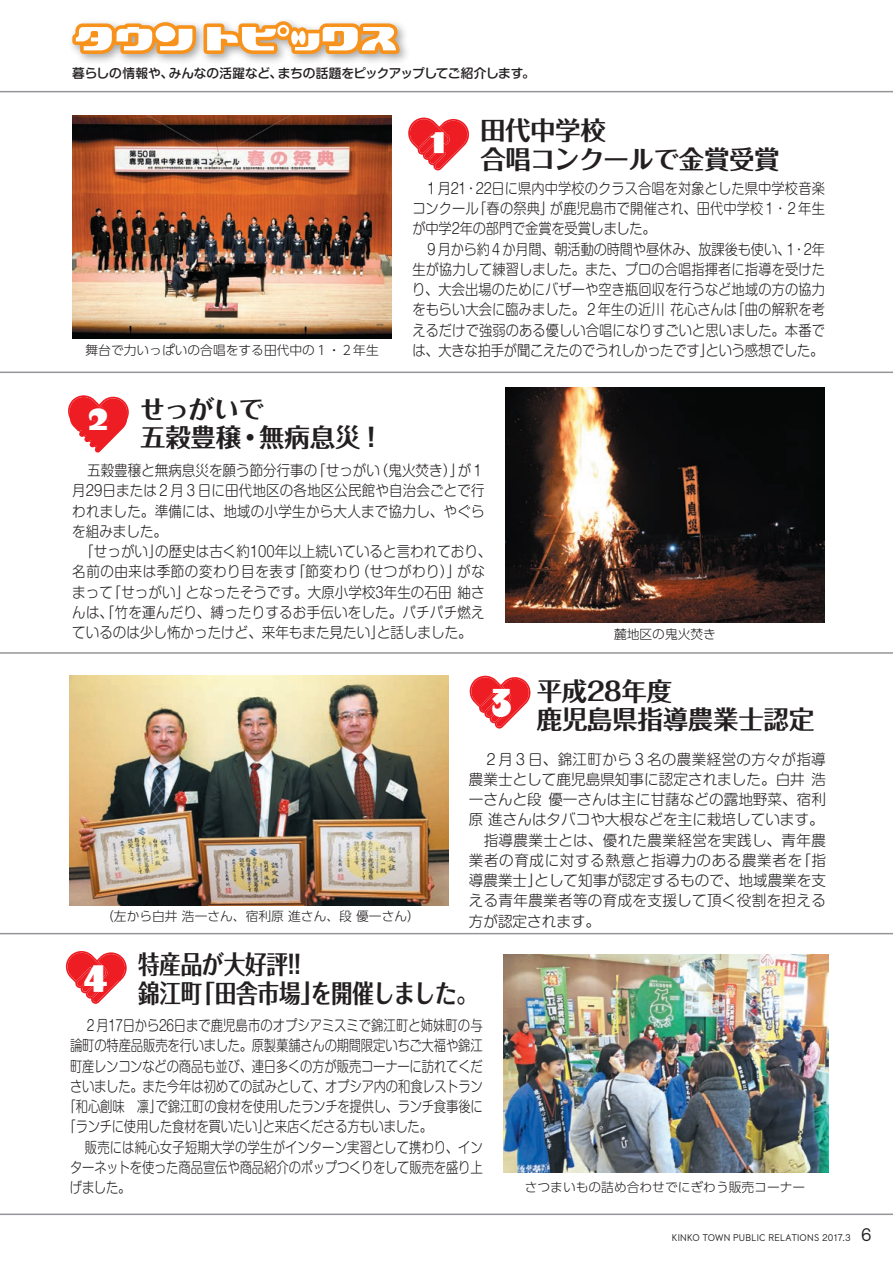
<style>
.page{position:relative;width:893px;height:1263px;background:#fff}
.page>*{position:absolute;margin:0;border:0;box-sizing:border-box;transform-origin:0 0}
.t1{font:37.5px "August Black Alternate";color:#fff}
.t2{font:700 25.5px/28.5px "Folk Pro";letter-spacing:-.015em;color:#231f20}
.t3{font:700 25.5px "Folk Pro";letter-spacing:-.015em;color:#231f20;scale:.85 1}
.t4{font:500 15.9px "MOG Romaji B";color:#231f20}
.t5{font:300 14.85px/20.2px "Shin M Go Pro";color:#231f20;scale:.89 1}
.t6{font:300 14.85px/20.2px "Shin M Go Pro";color:#231f20;scale:.91 1}
.t7{font:300 14.85px/20.2px "Shin M Go Pro";color:#231f20;text-align:right;scale:.83 1}
.t8{font:300 14.85px/20.2px "Shin M Go Pro";color:#231f20;text-align:right}
.t9{font:300 14.85px/20.2px "Shin M Go Pro";letter-spacing:.04em;color:#231f20}
.t10{font:300 14.85px/20.2px "Shin M Go Pro";letter-spacing:.02em;color:#231f20}
.t11{font:300 14.85px/20.2px "Shin M Go Pro";letter-spacing:-.02em;color:#231f20;scale:.83 1}
.t12{font:300 12.75px "UD Shin Go Pr 6";color:#231f20}
.t13{font:500 12.75px "Shin M Go Pro";letter-spacing:-.035em;color:#231f20}
.t14{font:500 12.75px "Shin M Go Pro";letter-spacing:-.01em;color:#231f20}
.t15{font:500 8.55px "MOG Romaji B";letter-spacing:.02em;color:#231f20}
</style>
<div class="page">
<hr style="left:0;top:91px;width:893px;height:1px;background:#939598">
<hr style="left:0;top:372px;width:893px;height:1px;background:#939598">
<hr style="left:0;top:652px;width:893px;height:2px;background:#939598">
<hr style="left:0;top:1213px;width:893px;height:2px;background:#939598">
<hr style="left:0;top:933px;width:893px;height:1px;background:#939598">
<div style="left:68px;top:17px;width:342px;height:48px;background:#231f20;opacity:.4"></div>
<svg style="left:69px;top:18px;width:335px;height:40px"></svg>
<img style="left:69px;top:675px;width:380px;height:231px">
<img style="left:504px;top:955px;width:324px;height:218px">
<svg style="left:66px;top:951px;width:61px;height:53px"></svg>
<svg style="left:470px;top:676px;width:60px;height:53px"></svg>
<img style="left:72px;top:115px;width:319px;height:223px">
<img style="left:506px;top:388px;width:319px;height:234px">
<svg style="left:408px;top:118px;width:61px;height:53px"></svg>
<svg style="left:68px;top:395px;width:61px;height:58px"></svg>
<p class="t13" style="left:278px;top:63px;width:259px">まちの話題をピックアップしてご紹介します。</p>
<p class="t14" style="left:169px;top:63px;width:115px">みんなの活躍など、</p>
<p class="t14" style="left:72px;top:63px;width:103px">暮らしの情報や、</p>
<h1 class="t1" style="left:430px;top:113px;width:18px">1</h1>
<h2 class="t2" style="left:480px;top:113px;width:301px">田代中学校<br>合唱コンクールで金賞受賞</h2>
<p class="t5" style="left:464px;top:176px;width:407px">・22日に県内中学校のクラス合唱を対象とした県中学校音楽</p>
<p class="t5" style="left:425px;top:176px;width:49px">１月21</p>
<p class="t12" style="left:86px;top:340px;width:295px">舞台で力いっぱいの合唱をする田代中の１・２年生</p>
<p class="t5" style="left:550px;top:197px;width:256px">が鹿児島市で開催され、田代中学校１</p>
<p class="t5" style="left:473px;top:197px;width:91px">「春の祭典」</p>
<p class="t5" style="left:412px;top:197px;width:275px">コンクール<br>が中学2年の部門で金賞を受賞しました。</p>
<p class="t5" style="left:774px;top:197px;width:59px">・２年生</p>
<p class="t5" style="left:425px;top:237px;width:412px">９月から約４か月間、朝活動の時間や昼休み、放課後も使い、</p>
<p class="t5" style="left:412px;top:257px;width:465px">生が協力して練習しました。また、プロの合唱指揮者に指導を受けた</p>
<p class="t5" style="left:412px;top:278px;width:465px">り、大会出場のためにバザーや空き瓶回収を行うなど地域の方の協力</p>
<p class="t5" style="left:732px;top:298px;width:106px">「曲の解釈を考</p>
<p class="t5" style="left:787px;top:237px;width:45px">・1 年2</p>
<p class="t5" style="left:412px;top:298px;width:465px">をもらい大会に臨みました。２年生の近川花心さんは<br>えるだけで強弱のある優しい合唱になりすごいと思いました。本番では、大きな拍手が聞こえたのでうれしかったですという感想でした。</p>
<p class="t5" style="left:699px;top:338px;width:16px">」</p>
<h1 class="t1" style="left:87px;top:390px;width:23px">2</h1>
<h2 class="t2" style="left:259px;top:391px;width:126px;text-indent:-119px">せっがいで<br>無病息災!</h2>
<h2 class="t2" style="left:140px;top:420px;width:103px">五穀豊穣</h2>
<h2 class="t2" style="left:238px;top:420px;width:27px">・</h2>
<p class="t6" style="left:312px;top:459px;width:76px">「せっがい</p>
<p class="t6" style="left:458px;top:459px;width:31px">が１</p>
<p class="t6" style="left:375px;top:459px;width:98px">（鬼火焚き）」</p>
<p class="t6" style="left:87px;top:459px;width:254px">五穀豊穣と無病息災を願う節分行事の</p>
<p class="t6" style="left:72px;top:479px;width:455px">月29日または２月３日に田代地区の各地区公民館や自治会ごとで行</p>
<p class="t6" style="left:72px;top:499px;width:455px">われました。準備には、地域の小学生から大人まで協力し、やぐら</p>
<p class="t6" style="left:72px;top:519px;width:106px">を組みました。</p>
<p class="t6" style="left:155px;top:540px;width:371px">の歴史は古く約100年以上続いていると言われており、</p>
<p class="t6" style="left:80px;top:540px;width:91px">「せっがい」</p>
<p class="t6" style="left:356px;top:560px;width:116px">（せつがわり）」</p>
<p class="t6" style="left:457px;top:560px;width:32px">がな</p>
<p class="t6" style="left:186px;top:560px;width:330px;text-indent:-114px">名前の由来は季節の変わり目を表す<br>となったそうです。大原小学校3年生の石田紬さ</p>
<p class="t6" style="left:292px;top:560px;width:78px">「節変わり</p>
<p class="t6" style="left:108px;top:580px;width:91px">「せっがい」</p>
<p class="t6" style="left:72px;top:580px;width:46px">まって</p>
<p class="t6" style="left:72px;top:600px;width:455px">んは、「竹を運んだり、縛ったりするお手伝いをした。パチパチ燃え</p>
<p class="t6" style="left:377px;top:621px;width:106px">と話しました。</p>
<p class="t6" style="left:72px;top:621px;width:344px">ているのは少し怖かったけど、来年もまた見たい」</p>
<p class="t12" style="left:614px;top:624px;width:103px">麓地区の鬼火焚き</p>
<p class="t12" style="left:101px;top:906px;width:320px">（左から白井浩一さん、宿利原進さん、段優一さん(</p>
<h1 class="t1" style="left:491px;top:669px;width:24px">3</h1>
<h2 class="t2" style="left:537px;top:673px;width:279px">平成28年度<br>鹿児島県指導農業士認定</h2>
<p class="t8" style="left:469px;top:747px;width:359px">２月３日、錦江町から３名の農業経営の方々が指導農業士として鹿児島県知事に認定されました。白井浩一さんと段優一さんは主に甘藷などの露地野菜、宿利原進さんはタバコや大根などを主に栽培しています。指導農業士とは、優れた農業経営を実践し、青年農「指</p>
<p class="t9" style="left:534px;top:848px;width:293px;text-indent:-66px">業者の育成に対する熱意と指導力のある農業者を<br>として知事が認定するもので、地域農業を支</p>
<p class="t10" style="left:469px;top:868px;width:359px">導農業士」<br>える青年農業者等の育成を支援して頂く役割を担える方が認定されます。</p>
<h1 class="t1" style="left:82px;top:946px;width:29px">4</h1>
<h2 class="t3" style="left:138px;top:943px;width:193px">特産品が大好評 !!</h2>
<h2 class="t3" style="left:138px;top:971px;width:77px">錦江町</h2>
<h2 class="t3" style="left:194px;top:971px;width:336px">「田舎市場を開催しました。</h2>
<h2 class="t3" style="left:300px;top:971px;width:27px">」</h2>
<p class="t7" style="left:64px;top:1014px;width:506px">２月17日から26日まで鹿児島市のオプシアミスミで錦江町と姉妹町の与<br>論町の特産品販売を行いました。原製菓舗さんの期間限定いちご大福や錦江町産レンコンなどの商品も並び、連日多くの方が販売コーナーに訪れてくださいました。また今年は初めての試みとして、オプシア内の和食レストラン「和心創味　凛で錦江町の食材を使用したランチを提供し、ランチ食事後に</p>
<p class="t11" style="left:64px;top:1095px;width:445px;text-indent:85px">」<br>「ランチに使用した食材を買いたいと来店くださる方もいました。</p>
<p class="t7" style="left:257px;top:1115px;width:16px">」</p>
<p class="t7" style="left:85px;top:1135px;width:481px">販売には純心女子短期大学の学生がインターン実習として携わり、イン</p>
<p class="t7" style="left:70px;top:1155px;width:499px">ターネットを使った商品宣伝や商品紹介のポップつくりをして販売を盛り上</p>
<p class="t7" style="left:70px;top:1176px;width:74px">げました。</p>
<p class="t12" style="left:525px;top:1176px;width:282px">さつまいもの詰め合わせでにぎわう販売コーナー</p>
<p class="t15" style="left:672px;top:1232px;width:180px">KINKO TOWN PUBLIC RELATIONS 2017.3</p>
<p class="t4" style="left:861px;top:1224px;width:12px">6</p>
</div>
